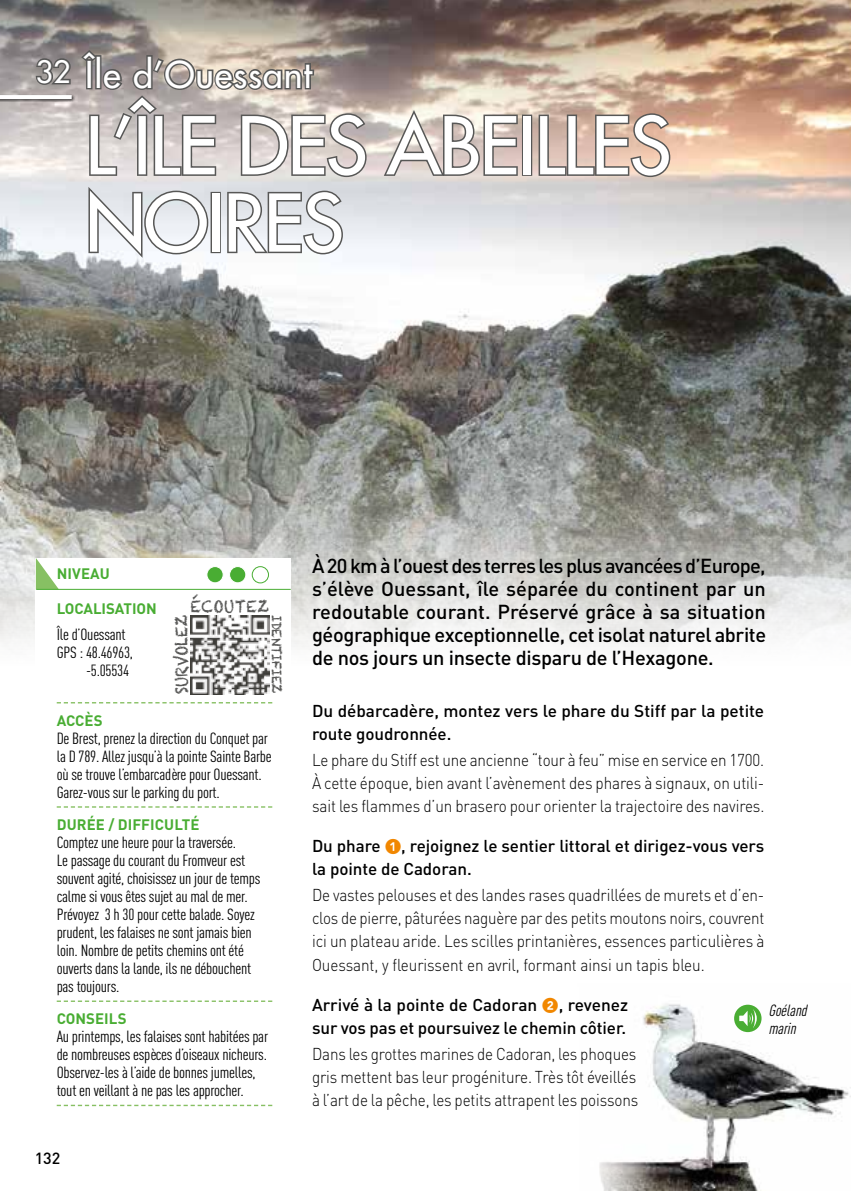
<style>
.page{position:relative;width:851px;height:1191px;background:#fff}
.page>*{position:absolute;margin:0;border:0;box-sizing:border-box;transform-origin:0 0}
.t1{font:500 77.2px/77.2px "Futura Std";letter-spacing:-.02em;color:#fff}
.t2{font:500 36px "Futura Std";letter-spacing:.025em;color:#fff}
.t3{font:500 30px "Futura Std";color:#fff}
.t4{font:500 20px/23px "DIN Pro";letter-spacing:-.015em;color:#000;text-align:justify}
.t5{font:300 17px/23px "DIN Pro";letter-spacing:-.005em;color:#000;text-align:justify;scale:.9 1}
.t6{font:500 17px/23px "DIN Pro";letter-spacing:-.005em;color:#000}
.t7{font:300 17px/23px "DIN Pro";letter-spacing:-.005em;color:#000;text-align:justify;scale:.89 1}
.t8{font:16.4px "Chalkduster";letter-spacing:-.01em;color:#575756;scale:.86 1}
.t9{font:16.4px "Chalkduster";letter-spacing:.055em;color:#575756;scale:.86 1}
.t10{font:16px/18px "DIN Cond";letter-spacing:-.015em;color:#000;scale:1.05 1}
.t11{font:italic 16px/18px "DIN Cond";color:#000}
.t12{font:500 16px "DIN Pro";color:#000}
.t13{font:700 15px "DIN Pro";letter-spacing:.005em;color:#49ad33}
.t14{font:13.4px "Chalkduster";letter-spacing:-.02em;color:#575756;scale:.86 1}
.s1{font-family:"Balades Nature";font-weight:400;font-size:19px;color:#f18700}
</style>
<div class="page">
<img style="left:0;top:1px;width:850px;height:646px">
<div style="left:36px;top:558px;width:255px;height:563px;background:#fff"></div>
<img style="left:599px;top:1004px;width:250px;height:187px">
<svg style="left:36px;top:558px;width:23px;height:31px"></svg>
<hr style="left:36px;top:589px;width:255px;height:1px;background:#49ad33">
<svg style="left:57px;top:702px;width:215px;height:1px"></svg>
<svg style="left:57px;top:806px;width:215px;height:1px"></svg>
<svg style="left:57px;top:1000px;width:215px;height:2px"></svg>
<svg style="left:57px;top:1104px;width:215px;height:2px"></svg>
<svg style="left:34px;top:57px;width:39px;height:30px"></svg>
<svg style="left:381px;top:106px;width:138px;height:71px;background:#bcb3ad"></svg>
<div style="left:522px;top:115px;width:10px;height:61px;border:3px solid #575756"></div>
<svg style="left:537px;top:112px;width:134px;height:67px;background:#b8a295"></svg>
<svg style="left:79px;top:48px;width:289px;height:213px;background:#b9b5b4"></svg>
<img style="left:190px;top:615px;width:79px;height:79px">
<div style="left:207px;top:566px;width:16px;height:17px;background:#49ad33;border-radius:50%"></div>
<div style="left:206px;top:566px;width:18px;height:17px;border:1px solid #fff;border-radius:50%"></div>
<div style="left:252px;top:566px;width:17px;height:17px;border:1px solid #49ad33;border-radius:50%"></div>
<div style="left:229px;top:566px;width:17px;height:17px;background:#49ad33;border-radius:50%"></div>
<div style="left:229px;top:566px;width:17px;height:17px;border:1px solid #fff;border-radius:50%"></div>
<svg style="left:734px;top:1004px;width:27px;height:28px"></svg>
<div style="left:0;top:94px;width:76px;height:8px;background:#000;opacity:.75"></div>
<hr style="left:0;top:95px;width:72px;height:4px;background:#fff">
<h3 class="t3" style="left:36px;top:53px;width:36px">32</h3>
<h2 class="t2" style="left:85px;top:52px;width:228px">Île d’Ouessant</h2>
<h1 class="t1" style="left:85px;top:108px;width:587px">L’ÎLE DES ABEILLES<br>NOIRES</h1>
<p class="t13" style="left:57px;top:563px;width:54px">NIVEAU</p>
<p class="t13" style="left:57px;top:598px;width:102px">LOCALISATION</p>
<p class="t10" style="left:57px;top:625px;width:67px">Île d’Ouessant</p>
<p class="t10" style="left:57px;top:643px;width:74px">GPS : 48.46963,</p>
<p class="t10" style="left:86px;top:661px;width:43px">-5.05534</p>
<p class="t13" style="left:57px;top:710px;width:47px">ACCÈS</p>
<p class="t10" style="left:57px;top:729px;width:206px">De Brest, prenez la direction du Conquet par la D 789. Allez jusqu’à la pointe Sainte Barbe où se trouve l’embarcadère pour Ouessant.<br>Garez-vous sur le parking du port.</p>
<p class="t13" style="left:57px;top:814px;width:144px">DURÉE / DIFFICULTÉ</p>
<p class="t10" style="left:57px;top:833px;width:195px">Comptez une heure pour la traversée.<br>Le passage du courant du Fromveur est souvent agité, choisissez un jour de temps calme si vous êtes sujet au mal de mer.<br>Prévoyez 3 h 30 pour cette balade. Soyez prudent, les falaises ne sont jamais bien loin. Nombre de petits chemins ont été ouverts dans la lande, ils ne débouchent pas toujours.</p>
<p class="t13" style="left:57px;top:1008px;width:71px">CONSEILS</p>
<p class="t10" style="left:57px;top:1027px;width:203px">Au printemps, les falaises sont habitées par de nombreuses espèces d’oiseaux nicheurs.<br>Observez-les à l’aide de bonnes jumelles, tout en veillant à ne pas les approcher.</p>
<p class="t9" style="left:190px;top:596px;width:93px">ÉCOUTEZ</p>
<p class="t8" style="left:171px;top:693px;width:93px;rotate:-90deg">SURVOLEZ</p>
<p class="t14" style="left:285px;top:615px;width:93px;rotate:90deg">IDENTIFIEZ</p>
<p class="t12" style="left:35px;top:1146px;width:27px">132</p>
<p class="t4" style="left:312px;top:553px;width:455px">À 20 km à l’ouest des terres les plus avancées d’Europe, s’élève Ouessant, île séparée du continent par un redoutable courant. Préservé grâce à sa situation géographique exceptionnelle, cet isolat naturel abrite de nos jours un insecte disparu de l’Hexagone.</p>
<p class="t6" style="left:312px;top:698px;width:453px">Du débarcadère, montez vers le phare du Stiff par la petite route goudronnée.</p>
<p class="t7" style="left:312px;top:747px;width:510px">Le phare du Stiff est une ancienne “tour à feu” mise en service en 1700.<br>À cette époque, bien avant l’avènement des phares à signaux, on utili&shy;sait les flammes d’un brasero pour orienter la trajectoire des navires.</p>
<p class="t6" style="left:312px;top:833px;width:453px">Du phare <span class="s1">a</span>, rejoignez le sentier littoral et dirigez-vous vers la pointe de Cadoran.</p>
<p class="t5" style="left:312px;top:883px;width:504px">De vastes pelouses et des landes rases quadrillées de murets et d’en&shy;clos de pierre, pâturées naguère par des petits moutons noirs, couvrent ici un plateau aride. Les scilles printanières, essences particulières à Ouessant, y fleurissent en avril, formant ainsi un tapis bleu.</p>
<p class="t6" style="left:312px;top:992px;width:317px">Arrivé à la pointe de Cadoran <span class="s1">b</span>, revenez sur vos pas et poursuivez le chemin côtier.</p>
<p class="t5" style="left:312px;top:1041px;width:364px;text-align:left">Dans les grottes marines de Cadoran, les phoques gris mettent bas leur progéniture. Très tôt éveillés à l’art de la pêche, les petits attrapent les poissons</p>
<p class="t11" style="left:768px;top:1001px;width:44px">Goéland marin</p>
</div>
